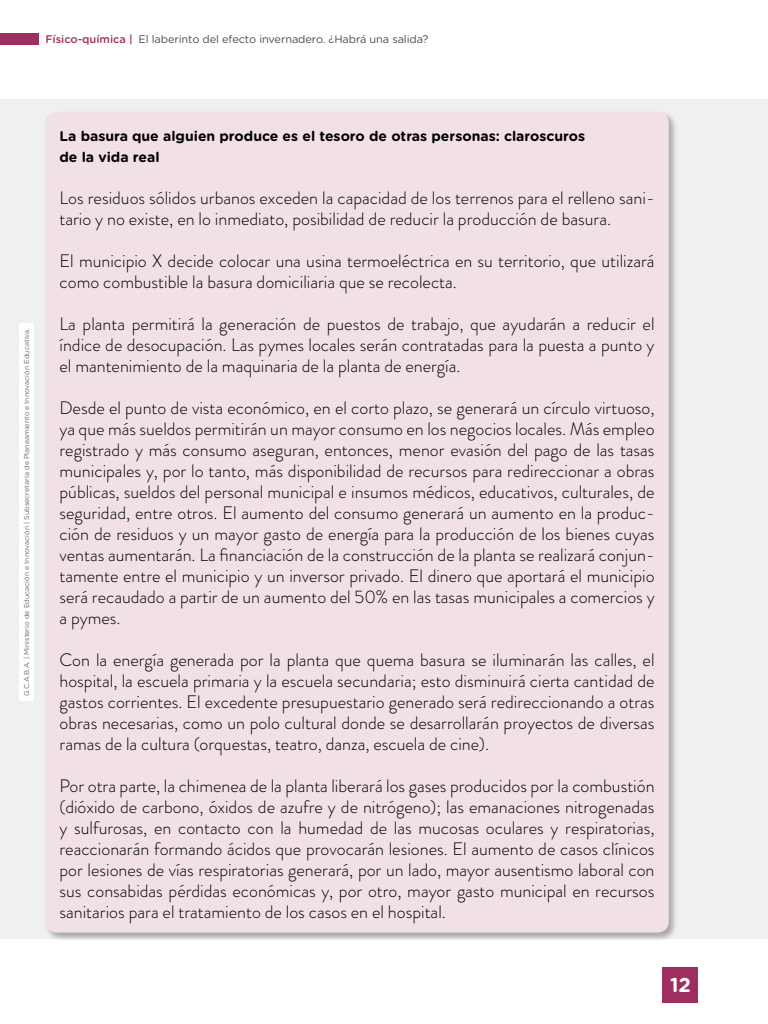
<style>
.page{position:relative;width:768px;height:1024px;background:#fff}
.page>*{position:absolute;margin:0;border:0;box-sizing:border-box;transform-origin:0 0}
.t1{font:700 20px "Gotham Rounded";color:#fff}
.t2{font:300 18px/21px "Brandon Grotesque";color:#000;text-align:justify}
.t3{font:700 14px/21px "Gotham Rounded";color:#000}
.t4{font:11px "Gotham Rounded";letter-spacing:-.01em;color:#4d4d4d}
.t5{font:7px "Gotham Rounded";color:#666}
.s1{font-weight:500;color:#9f2e60}
</style>
<div class="page">
<div style="left:662px;top:967px;width:36px;height:36px;background:#9f2e60"></div>
<div style="left:0;top:33px;width:39px;height:11px;background:#9f2e60"></div>
<div style="left:0;top:99px;width:768px;height:840px;background:#f0f0f0"></div>
<div style="left:44px;top:111px;width:634px;height:831px;background:#000;opacity:.3"></div>
<div style="left:45px;top:112px;width:624px;height:821px;background:#f1e0e7;border-radius:11px"></div>
<div style="left:19px;top:323px;width:15px;height:378px;background:#fff"></div>
<p class="t4" style="left:45px;top:32px;width:385px"><span class="s1">Físico-química |</span> El laberinto del efecto invernadero. ¿Habrá una salida?</p>
<p class="t5" style="left:22px;top:696px;width:370px;rotate:-90deg">G.C.A.B.A. | Ministerio de Educación e Innovación | Subsecretaría de Planeamiento e Innovación Educativa.</p>
<p class="t3" style="left:60px;top:125px;width:527px">La basura que alguien produce es el tesoro de otras personas: claroscuros de la vida real</p>
<p class="t2" style="left:60px;top:188px;width:597px">Los residuos sólidos urbanos exceden la capacidad de los terrenos para el relleno sani&shy;tario y no existe, en lo inmediato, posibilidad de reducir la producción de basura.</p>
<p class="t2" style="left:60px;top:251px;width:597px">El municipio X decide colocar una usina termoeléctrica en su territorio, que utilizará como combustible la basura domiciliaria que se recolecta.</p>
<p class="t2" style="left:60px;top:314px;width:597px">La planta permitirá la generación de puestos de trabajo, que ayudarán a reducir el índice de desocupación. Las pymes locales serán contratadas para la puesta a punto y el mantenimiento de la maquinaria de la planta de energía.</p>
<p class="t2" style="left:60px;top:398px;width:597px">Desde el punto de vista económico, en el corto plazo, se generará un círculo virtuoso, ya que más sueldos permitirán un mayor consumo en los negocios locales. Más empleo registrado y más consumo aseguran, entonces, menor evasión del pago de las tasas municipales y, por lo tanto, más disponibilidad de recursos para redireccionar a obras públicas, sueldos del personal municipal e insumos médicos, educativos, culturales, de seguridad, entre otros. El aumento del consumo generará un aumento en la produc&shy;ción de residuos y un mayor gasto de energía para la producción de los bienes cuyas ventas aumentarán. La financiación de la construcción de la planta se realizará conjun&shy;tamente entre el municipio y un inversor privado. El dinero que aportará el municipio será recaudado a partir de un aumento del 50% en las tasas municipales a comercios y a pymes.</p>
<p class="t2" style="left:60px;top:650px;width:597px">Con la energía generada por la planta que quema basura se iluminarán las calles, el hospital, la escuela primaria y la escuela secundaria; esto disminuirá cierta cantidad de gastos corrientes. El excedente presupuestario generado será redireccionando a otras obras necesarias, como un polo cultural donde se desarrollarán proyectos de diversas ramas de la cultura (orquestas, teatro, danza, escuela de cine).</p>
<p class="t2" style="left:60px;top:776px;width:597px">Por otra parte, la chimenea de la planta liberará los gases producidos por la combustión (dióxido de carbono, óxidos de azufre y de nitrógeno); las emanaciones nitrogenadas y sulfurosas, en contacto con la humedad de las mucosas oculares y respiratorias, reaccionarán formando ácidos que provocarán lesiones. El aumento de casos clínicos por lesiones de vías respiratorias generará, por un lado, mayor ausentismo laboral con sus consabidas pérdidas económicas y, por otro, mayor gasto municipal en recursos sanitarios para el tratamiento de los casos en el hospital.</p>
<p class="t1" style="left:670px;top:971px;width:22px">12</p>
</div>
